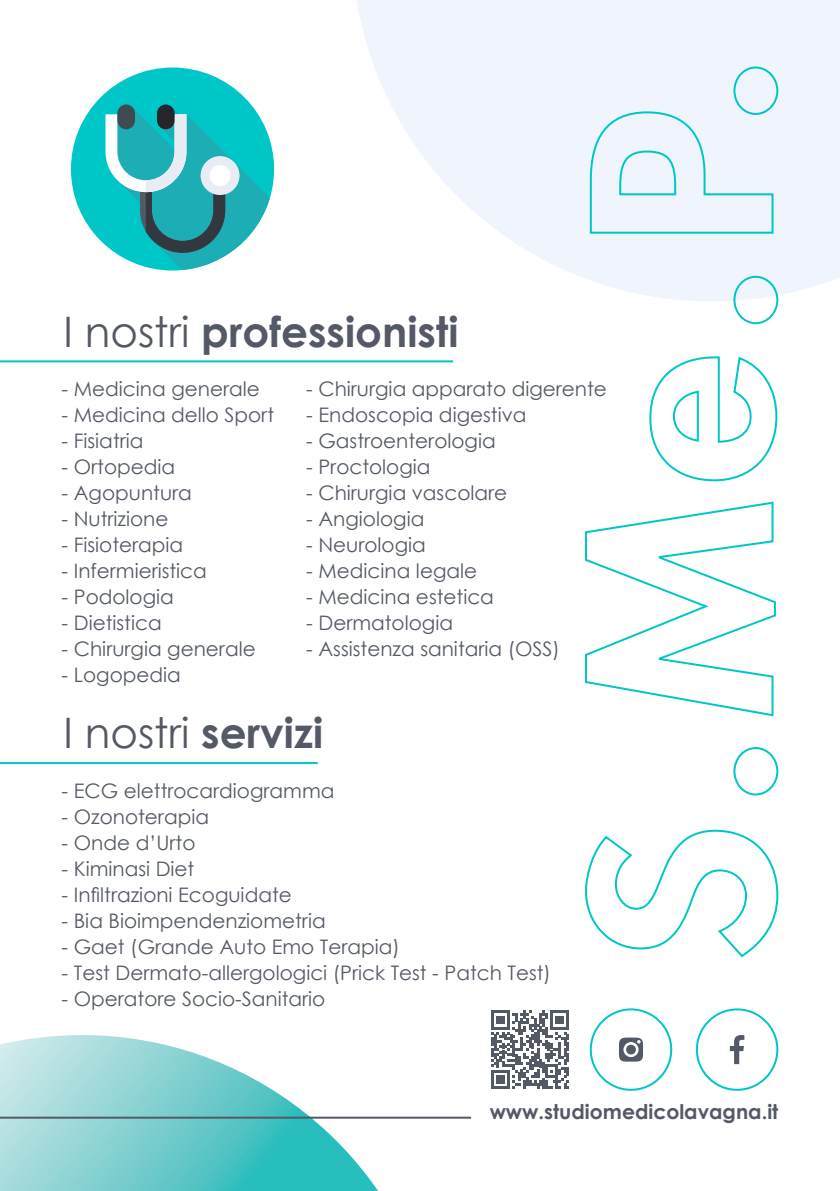
<style>
.page{position:relative;width:840px;height:1191px;background:#fff}
.page>*{position:absolute;margin:0;border:0;box-sizing:border-box;transform-origin:0 0}
.t1{font:700 42px "Century Gothic";color:#545966}
.t2{font:42px "Century Gothic";color:#545966}
.t3{font:700 20.4px "Century Gothic";color:#545966}
.t4{font:20px "Century Gothic";color:#545966}
.s1{font-weight:400}
.s2{font-weight:700}
</style>
<div class="page">
<svg style="left:0;top:1035px;width:378px;height:156px"></svg>
<svg style="left:357px;top:0;width:482px;height:325px;fill:#eff4fd"></svg>
<hr style="left:0;top:360px;width:453px;height:2px;background:#00c7c7">
<hr style="left:0;top:762px;width:317px;height:2px;background:#00c7c7">
<svg style="left:585px;top:829px;width:193px;height:129px"></svg>
<div style="left:733px;top:747px;width:44px;height:48px;border:2px solid #00c7c7;border-radius:50%"></div>
<svg style="left:585px;top:501px;width:191px;height:216px"></svg>
<svg style="left:649px;top:356px;width:129px;height:126px"></svg>
<div style="left:733px;top:276px;width:44px;height:48px;border:2px solid #00c7c7;border-radius:50%"></div>
<svg style="left:588px;top:110px;width:186px;height:125px"></svg>
<div style="left:733px;top:66px;width:44px;height:49px;border:2px solid #00c7c7;border-radius:50%"></div>
<div style="left:71px;top:67px;width:203px;height:203px;background:#00c7c7;border-radius:50%"></div>
<svg style="left:105px;top:108px;width:165px;height:162px"></svg>
<div style="left:117px;top:104px;width:18px;height:25px;background:#404a52;border-radius:9px"></div>
<div style="left:157px;top:104px;width:17px;height:25px;background:#24262b;border-radius:9px"></div>
<hr style="left:0;top:1116px;width:471px;height:2px;background:#545966">
<svg style="left:729px;top:1035px;width:15px;height:29px"></svg>
<div style="left:695px;top:1008px;width:82px;height:82px;border:2px solid #00c7c7;border-radius:50%"></div>
<div style="left:589px;top:1008px;width:82px;height:82px;border:2px solid #00c7c7;border-radius:50%"></div>
<svg style="left:619px;top:1037px;width:23px;height:24px"></svg>
<svg style="left:491px;top:1010px;width:77px;height:78px"></svg>
<p class="t1" style="left:64px;top:299px;width:396px"><span class="s1">I nostri</span> professionisti</p>
<p class="t4" style="left:62px;top:375px;width:199px">- Medicina generale</p>
<p class="t4" style="left:62px;top:401px;width:214px">- Medicina dello Sport</p>
<p class="t4" style="left:62px;top:427px;width:83px">- Fisiatria</p>
<p class="t4" style="left:62px;top:453px;width:115px">- Ortopedia</p>
<p class="t4" style="left:62px;top:479px;width:132px">- Agopuntura</p>
<p class="t4" style="left:62px;top:505px;width:108px">- Nutrizione</p>
<p class="t4" style="left:62px;top:531px;width:123px">- Fisioterapia</p>
<p class="t4" style="left:62px;top:557px;width:147px">- Infermieristica</p>
<p class="t4" style="left:62px;top:583px;width:114px">- Podologia</p>
<p class="t4" style="left:62px;top:609px;width:101px">- Dietistica</p>
<p class="t4" style="left:62px;top:635px;width:195px">- Chirurgia generale</p>
<p class="t4" style="left:62px;top:661px;width:121px">- Logopedia</p>
<p class="t4" style="left:306px;top:375px;width:302px">- Chirurgia apparato digerente</p>
<p class="t4" style="left:306px;top:401px;width:221px">- Endoscopia digestiva</p>
<p class="t4" style="left:306px;top:427px;width:191px">- Gastroenterologia</p>
<p class="t4" style="left:306px;top:453px;width:126px">- Proctologia</p>
<p class="t4" style="left:306px;top:479px;width:202px">- Chirurgia vascolare</p>
<p class="t4" style="left:306px;top:505px;width:119px">- Angiologia</p>
<p class="t4" style="left:306px;top:531px;width:121px">- Neurologia</p>
<p class="t4" style="left:306px;top:557px;width:172px">- Medicina legale</p>
<p class="t4" style="left:306px;top:583px;width:189px">- Medicina estetica</p>
<p class="t4" style="left:306px;top:609px;width:148px">- Dermatologia</p>
<p class="t4" style="left:306px;top:635px;width:255px">- Assistenza sanitaria (OSS)</p>
<p class="t2" style="left:64px;top:704px;width:261px">I nostri <span class="s2">servizi</span></p>
<p class="t4" style="left:62px;top:777px;width:274px">- ECG elettrocardiogramma</p>
<p class="t4" style="left:62px;top:803px;width:149px">- Ozonoterapia</p>
<p class="t4" style="left:62px;top:829px;width:135px">- Onde d’Urto</p>
<p class="t4" style="left:62px;top:855px;width:134px">- Kiminasi Diet</p>
<p class="t4" style="left:62px;top:881px;width:231px">- Infiltrazioni Ecoguidate</p>
<p class="t4" style="left:62px;top:907px;width:265px">- Bia Bioimpendenziometria</p>
<p class="t4" style="left:62px;top:933px;width:339px">- Gaet (Grande Auto Emo Terapia)</p>
<p class="t4" style="left:62px;top:959px;width:490px">- Test Dermato-allergologici (Prick Test - Patch Test)</p>
<p class="t4" style="left:62px;top:985px;width:265px">- Operatore Socio-Sanitario</p>
<p class="t3" style="left:489px;top:1096px;width:290px">www.studiomedicolavagna.it</p>
</div>
